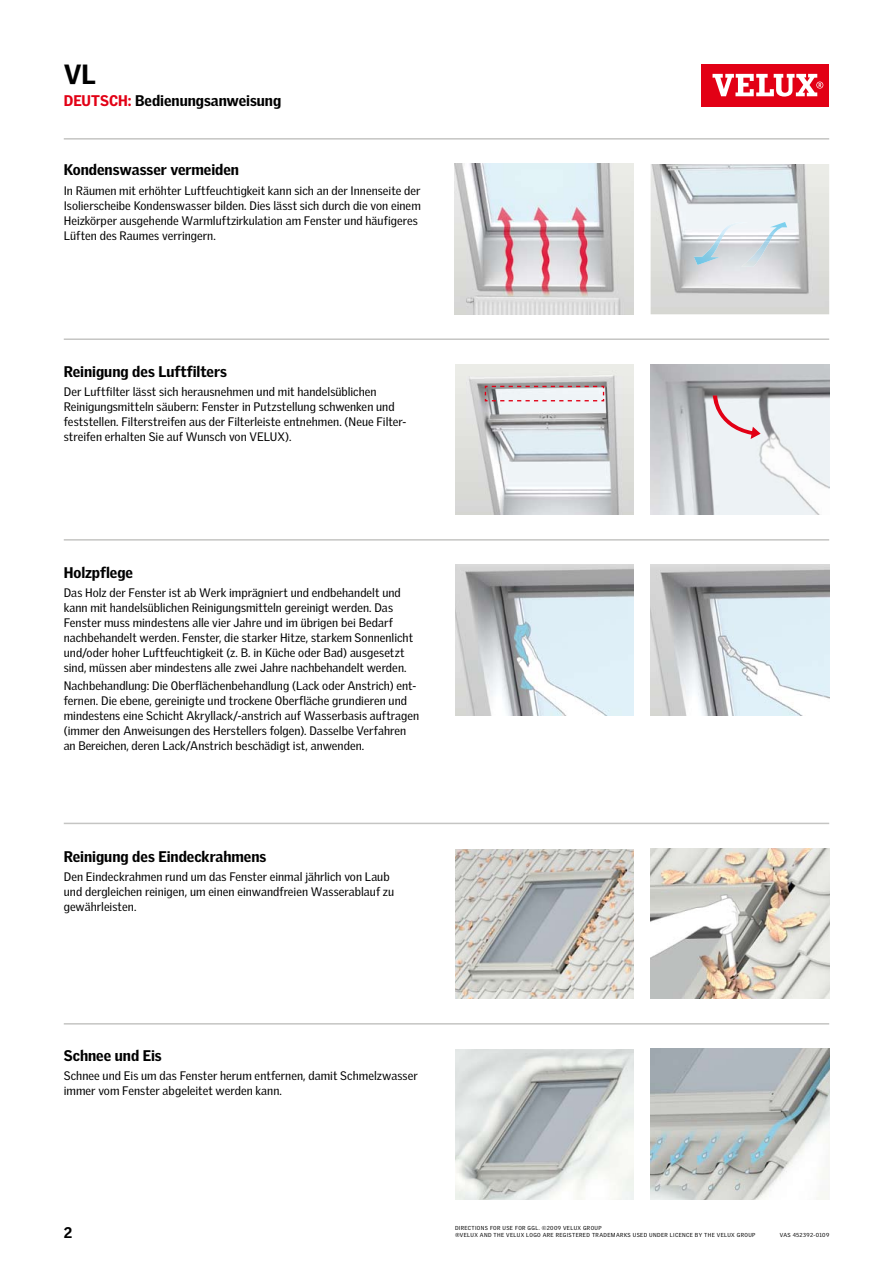
<style>
.page{position:relative;width:893px;height:1263px;background:#fff}
.page>*{position:absolute;margin:0;border:0;box-sizing:border-box;transform-origin:0 0}
.t1{font:900 27px "Velux Gothic";color:#000}
.t2{font:900 15px "Velux Gothic";letter-spacing:-.005em;color:#000}
.t3{font:12px/15px "Velux Gothic";letter-spacing:.005em;color:#000}
.t4{font:5.7px/7.5px "Velux Gothic";letter-spacing:.065em;color:#000}
.s1{color:#e20015}
</style>
<div class="page">
<img style="left:455px;top:164px;width:179px;height:150px">
<img style="left:651px;top:164px;width:178px;height:150px">
<img style="left:694px;top:222px;width:47px;height:43px">
<img style="left:741px;top:222px;width:46px;height:45px">
<img style="left:651px;top:565px;width:178px;height:150px">
<img style="left:455px;top:364px;width:179px;height:151px">
<svg style="left:484px;top:385px;width:121px;height:17px"></svg>
<img style="left:651px;top:364px;width:178px;height:151px">
<svg style="left:713px;top:395px;width:48px;height:44px;background:#e3cacf"></svg>
<img style="left:455px;top:850px;width:179px;height:149px">
<img style="left:651px;top:848px;width:178px;height:151px">
<img style="left:455px;top:1049px;width:179px;height:150px">
<img style="left:651px;top:1049px;width:178px;height:150px">
<img style="left:455px;top:565px;width:179px;height:150px">
<div style="left:702px;top:64px;width:127px;height:42px;background:#e20015"></div>
<svg style="left:712px;top:74px;width:111px;height:23px"></svg>
<hr style="left:64px;top:823px;width:765px;height:1px;background:#c5c5c3">
<hr style="left:64px;top:1023px;width:765px;height:1px;background:#c5c5c3">
<hr style="left:64px;top:338px;width:765px;height:2px;background:#c5c5c3">
<hr style="left:64px;top:539px;width:765px;height:2px;background:#c5c5c3">
<hr style="left:64px;top:138px;width:765px;height:2px;background:#c5c5c3">
<h1 class="t1" style="left:64px;top:57px;width:33px">VL</h1>
<p class="t2" style="left:64px;top:91px;width:219px"><span class="s1">DEUTSCH:</span> Bedienungsanweisung</p>
<p class="t2" style="left:64px;top:160px;width:177px">Kondenswasser vermeiden</p>
<p class="t3" style="left:64px;top:183px;width:358px">In Räumen mit erhöhter Luftfeuchtigkeit kann sich an der Innenseite der Isolierscheibe Kondenswasser bilden. Dies lässt sich durch die von einem Heizkörper ausgehende Warmluftzirkulation am Fenster und häufigeres Lüften des Raumes verringern.</p>
<p class="t2" style="left:64px;top:362px;width:165px">Reinigung des Luftfilters</p>
<p class="t3" style="left:64px;top:384px;width:344px">Der Luftfilter lässt sich herausnehmen und mit handelsüblichen Reinigungs mitteln säubern: Fenster in Putzstellung schwenken und feststellen. Filterstreifen aus der Filterleiste entnehmen. (Neue Filter&shy;streifen erhalten Sie auf Wunsch von VELUX).</p>
<p class="t2" style="left:64px;top:563px;width:71px">Holzpflege</p>
<p class="t3" style="left:64px;top:585px;width:351px">Das Holz der Fenster ist ab Werk imprägniert und endbehandelt und kann mit handelsüblichen Reinigungsmitteln gereinigt werden. Das Fenster muss mindestens alle vier Jahre und im übrigen bei Bedarf nachbehandelt werden. Fenster, die starker Hitze, starkem Sonnenlicht und/oder hoher Luftfeuchtigkeit (z. B. in Küche oder Bad) ausgesetzt sind, müssen aber mindestens alle zwei Jahre nachbehandelt werden.</p>
<p class="t3" style="left:64px;top:678px;width:357px">Nachbehandlung: Die Oberflächenbehandlung (Lack oder Anstrich) ent&shy;fernen. Die ebene, gereinigte und trockene Oberfläche grundieren und mindestens eine Schicht Akryllack/-anstrich auf Wasserbasis auftragen (immer den Anweisungen des Herstellers folgen). Dasselbe Verfahren an Bereichen, deren Lack/Anstrich beschädigt ist, anwenden.</p>
<p class="t2" style="left:64px;top:847px;width:204px">Reinigung des Eindeckrahmens</p>
<p class="t3" style="left:64px;top:869px;width:332px">Den Eindeckrahmen rund um das Fenster einmal jährlich von Laub und dergleichen reinigen, um einen einwandfreien Wasserablauf zu gewährleisten.</p>
<p class="t2" style="left:64px;top:1046px;width:99px">Schnee und Eis</p>
<p class="t3" style="left:64px;top:1068px;width:355px">Schnee und Eis um das Fenster herum entfernen, damit Schmelzwasser immer vom Fenster abgeleitet werden kann.</p>
<p class="t2" style="left:64px;top:1222px;width:10px">2</p>
<p class="t4" style="left:455px;top:1224px;width:302px">DIRECTIONS FOR USE FOR GGL. ©2009 VELUX GROUP<br>®VELUX AND THE VELUX LOGO ARE REGISTERED TRADEMARKS USED UNDER LICENCE BY THE VELUX GROUP</p>
<p class="t4" style="left:780px;top:1231px;width:51px">VAS 452392-0109</p>
</div>
